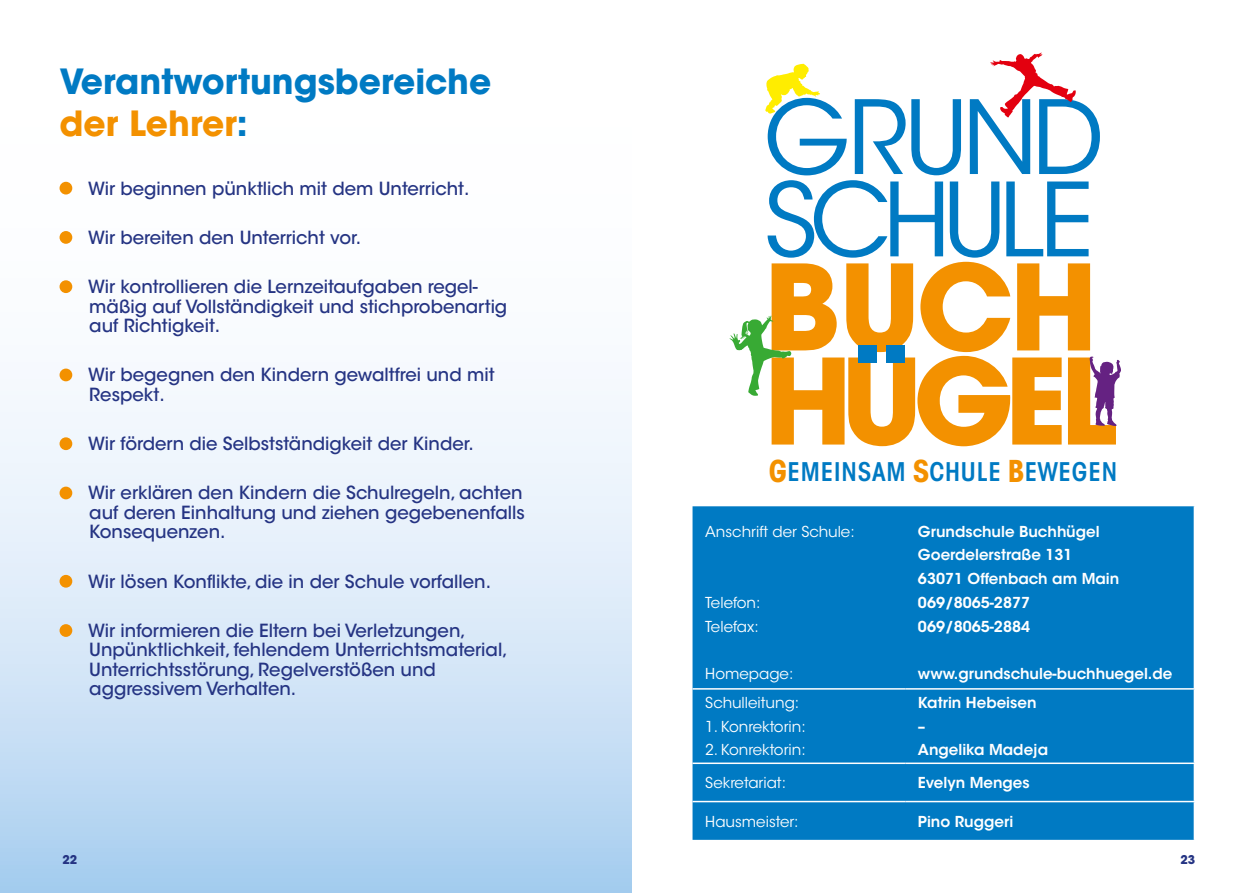
<style>
.page{position:relative;width:1259px;height:893px;background:#fff}
.page>*{position:absolute;margin:0;border:0;box-sizing:border-box;transform-origin:0 0}
.t1{font:700 117.6px/94.1px "ITC Avant Garde Std";letter-spacing:-.06em;color:#f39100}
.t2{font:101.1px/82.3px "ITC Avant Garde Std";letter-spacing:-.06em;color:#007ac3}
.t3{font:700 34.5px/42px "ITC Avant Garde Std";color:#007ac3}
.t4{font:600 condensed 25.5px "ITC Avant Garde Std";letter-spacing:.035em;color:#007ac3}
.t5{font:500 18px/19.5px "ITC Avant Garde Std";color:#253483}
.t6{font:600 15px/23.7px "ITC Avant Garde Std";color:#fff}
.t7{font:15px/23.7px "ITC Avant Garde Std";color:#fff}
.t8{font:700 12px "ITC Avant Garde Std";color:#253483}
.s1{color:#f39100}
.s2{font-weight:700;font-size:29.85px;color:#f39100}
</style>
<div class="page">
<svg style="left:0;top:181px;width:631px;height:712px"></svg>
<div style="left:60px;top:182px;width:12px;height:13px;background:#f39100;border-radius:50%"></div>
<div style="left:60px;top:231px;width:12px;height:13px;background:#f39100;border-radius:50%"></div>
<div style="left:60px;top:280px;width:12px;height:13px;background:#f39100;border-radius:50%"></div>
<div style="left:60px;top:369px;width:12px;height:12px;background:#f39100;border-radius:50%"></div>
<div style="left:60px;top:437px;width:12px;height:13px;background:#f39100;border-radius:50%"></div>
<div style="left:60px;top:487px;width:12px;height:12px;background:#f39100;border-radius:50%"></div>
<div style="left:60px;top:575px;width:12px;height:13px;background:#f39100;border-radius:50%"></div>
<div style="left:60px;top:624px;width:12px;height:13px;background:#f39100;border-radius:50%"></div>
<div style="left:692px;top:506px;width:501px;height:334px;background:#007ac3"></div>
<hr style="left:692px;top:762px;width:213px;height:2px;background:#fff">
<hr style="left:905px;top:762px;width:290px;height:2px;background:#fff">
<hr style="left:692px;top:801px;width:213px;height:1px;background:#fff">
<hr style="left:905px;top:801px;width:290px;height:1px;background:#fff">
<hr style="left:692px;top:688px;width:213px;height:2px;background:#fff">
<hr style="left:905px;top:688px;width:290px;height:2px;background:#fff">
<div style="left:858px;top:345px;width:19px;height:17px;background:#007ac3"></div>
<div style="left:886px;top:345px;width:18px;height:17px;background:#007ac3"></div>
<svg style="left:729px;top:315px;width:62px;height:81px"></svg>
<svg style="left:990px;top:52px;width:85px;height:66px"></svg>
<svg style="left:765px;top:64px;width:55px;height:50px"></svg>
<svg style="left:1089px;top:357px;width:32px;height:69px"></svg>
<h3 class="t3" style="left:60px;top:60px;width:433px">Verantwortungsbereiche <span class="s1">der Lehrer</span>:</h3>
<p class="t5" style="left:88px;top:178px;width:383px">Wir beginnen pünktlich mit dem Unterricht.</p>
<p class="t5" style="left:88px;top:228px;width:274px">Wir bereiten den Unterricht vor.</p>
<p class="t5" style="left:88px;top:277px;width:420px">Wir kontrollieren die Lernzeitaufgaben regel&shy;mäßig auf Vollständigkeit und stichprobenartig auf Richtigkeit.</p>
<p class="t5" style="left:88px;top:365px;width:408px">Wir begegnen den Kindern gewaltfrei und mit<br>Respekt.</p>
<p class="t5" style="left:88px;top:434px;width:387px">Wir fördern die Selbstständigkeit der Kinder.</p>
<p class="t5" style="left:88px;top:483px;width:438px">Wir erklären den Kindern die Schulregeln, achten auf deren Einhaltung und ziehen gegebenenfalls<br>Konsequenzen.</p>
<p class="t5" style="left:88px;top:571px;width:404px">Wir lösen Konflikte, die in der Schule vorfallen.</p>
<p class="t5" style="left:88px;top:621px;width:421px">Wir informieren die Eltern bei Verletzungen, Unpünktlichkeit, fehlendem Unterrichtsmaterial, Unterrichtsstörung, Regelverstößen und aggressivem Verhalten.</p>
<p class="t8" style="left:63px;top:851px;width:16px">22</p>
<h2 class="t2" style="left:763px;top:98px;width:342px">GRUND<br>SCHULE</h2>
<h1 class="t1" style="left:763px;top:260px;width:354px">BUCH<br>HUGEL</h1>
<h3 class="t4" style="left:769px;top:456px;width:350px"><span class="s2">G</span>EMEINSAM <span class="s2">S</span>CHULE <span class="s2">B</span>EWEGEN</h3>
<p class="t7" style="left:705px;top:519px;width:151px">Anschrift der Schule:</p>
<p class="t7" style="left:705px;top:591px;width:57px">Telefon:<br>Telefax:</p>
<p class="t7" style="left:705px;top:662px;width:90px">Homepage:</p>
<p class="t7" style="left:705px;top:691px;width:95px">Schulleitung:</p>
<p class="t7" style="left:705px;top:714px;width:102px">1. Konrektorin:</p>
<p class="t7" style="left:705px;top:738px;width:102px">2. Konrektorin:</p>
<p class="t6" style="left:918px;top:519px;width:203px">Grundschule Buchhügel<br>Goerdelerstraße 131<br>63071 Offenbach am Main<br>069/8065-2877<br>069/8065-2884</p>
<p class="t6" style="left:918px;top:662px;width:256px">www.grundschule-buchhuegel.de</p>
<p class="t6" style="left:918px;top:690px;width:132px">Katrin Hebeisen<br>–<br>Angelika Madeja</p>
<p class="t7" style="left:705px;top:771px;width:82px">Sekretariat:</p>
<p class="t6" style="left:918px;top:771px;width:113px">Evelyn Menges</p>
<p class="t7" style="left:705px;top:809px;width:95px">Hausmeister:</p>
<p class="t6" style="left:918px;top:809px;width:97px">Pino Ruggeri</p>
<p class="t8" style="left:1180px;top:851px;width:16px">23</p>
</div>
